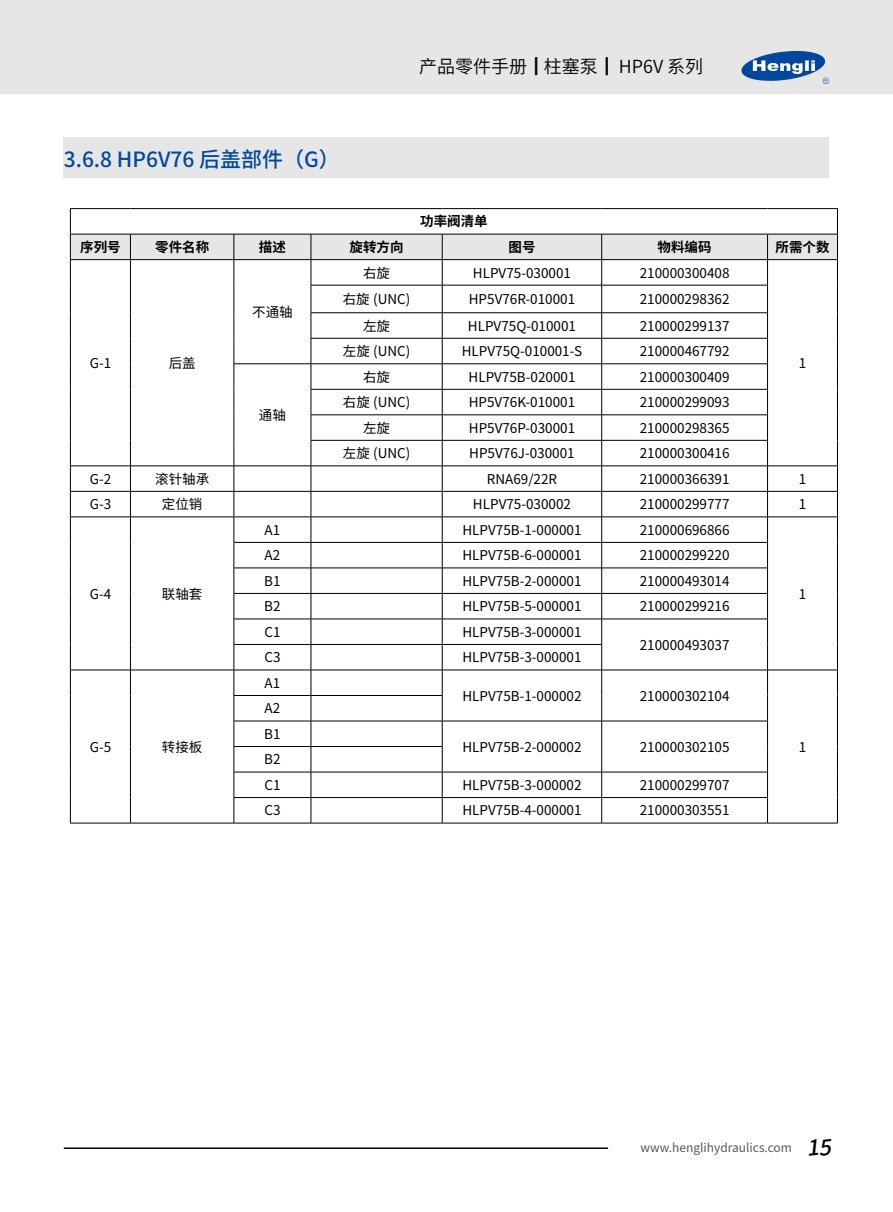
<style>
.page{position:relative;width:893px;height:1212px;background:#fff}
.page>*{position:absolute;margin:0;border:0;box-sizing:border-box;transform-origin:0 0}
.t1{font:500 21px "Noto Sans Hans";color:#00479d}
.t2{font:600 18px "Noto Sans Hans";color:#000}
.t3{font:13.5px/25.5px "Noto Sans Hans";color:#000}
.t4{font:700 13.5px "Noto Sans Hans";color:#000}
.t5{font:12px "Noto Sans Hans";color:#595757}
</style>
<div class="page">
<div style="left:0;top:0;width:893px;height:94px;background:#e6e6e6"></div>
<svg style="left:741px;top:51px;width:88px;height:33px"></svg>
<hr style="left:64px;top:1147px;width:544px;height:2px;background:#000">
<hr style="left:70px;top:208px;width:60px;height:1px;background:#000">
<hr style="left:130px;top:208px;width:104px;height:1px;background:#000">
<hr style="left:234px;top:208px;width:77px;height:1px;background:#000">
<hr style="left:311px;top:208px;width:131px;height:1px;background:#000">
<hr style="left:442px;top:208px;width:160px;height:1px;background:#000">
<hr style="left:602px;top:208px;width:165px;height:1px;background:#000">
<hr style="left:767px;top:208px;width:71px;height:1px;background:#000">
<hr style="left:70px;top:823px;width:60px;height:1px;background:#000">
<hr style="left:130px;top:823px;width:104px;height:1px;background:#000">
<hr style="left:234px;top:823px;width:77px;height:1px;background:#000">
<hr style="left:311px;top:823px;width:131px;height:1px;background:#000">
<hr style="left:442px;top:823px;width:160px;height:1px;background:#000">
<hr style="left:602px;top:823px;width:165px;height:1px;background:#000">
<hr style="left:767px;top:823px;width:71px;height:1px;background:#000">
<svg style="left:70px;top:209px;width:768px;height:614px"></svg>
<hr style="left:442px;top:259px;width:160px;height:1px;background:#000">
<hr style="left:602px;top:259px;width:165px;height:1px;background:#000">
<hr style="left:767px;top:259px;width:71px;height:1px;background:#000">
<div style="left:64px;top:137px;width:765px;height:40px;background:#e6e6e6"></div>
<h1 class="t1" style="left:64px;top:147px;width:278px">3.6.8 HP6V76 后盖部件（G）</h1>
<h2 class="t2" style="left:419px;top:56px;width:286px">产品零件手册 ▏柱塞泵 ▏HP6V 系列</h2>
<p class="t4" style="left:420px;top:214px;width:69px">功率阀清单</p>
<p class="t4" style="left:80px;top:239px;width:42px">序列号</p>
<p class="t4" style="left:155px;top:239px;width:55px">零件名称</p>
<p class="t4" style="left:259px;top:239px;width:28px">描述</p>
<p class="t4" style="left:350px;top:239px;width:55px">旋转方向</p>
<p class="t4" style="left:508px;top:239px;width:28px">图号</p>
<p class="t4" style="left:658px;top:239px;width:55px">物料编码</p>
<p class="t4" style="left:775px;top:239px;width:55px">所需个数</p>
<p class="t3" style="left:90px;top:350px;width:23px">G-1</p>
<p class="t3" style="left:169px;top:350px;width:28px">后盖</p>
<p class="t3" style="left:252px;top:299px;width:42px">不通轴</p>
<p class="t3" style="left:259px;top:402px;width:28px">通轴</p>
<p class="t3" style="left:363px;top:260px;width:29px">右旋</p>
<p class="t3" style="left:473px;top:260px;width:100px">HLPV75-030001</p>
<p class="t3" style="left:640px;top:260px;width:91px">210000300408</p>
<p class="t3" style="left:343px;top:287px;width:69px">右旋 (UNC)</p>
<p class="t3" style="left:469px;top:287px;width:108px">HP5V76R-010001</p>
<p class="t3" style="left:640px;top:287px;width:91px">210000298362</p>
<p class="t3" style="left:363px;top:313px;width:28px">左旋</p>
<p class="t3" style="left:468px;top:313px;width:110px">HLPV75Q-010001</p>
<p class="t3" style="left:640px;top:313px;width:91px">210000299137</p>
<p class="t3" style="left:343px;top:339px;width:69px">左旋 (UNC)</p>
<p class="t3" style="left:462px;top:339px;width:122px">HLPV75Q-010001-S</p>
<p class="t3" style="left:640px;top:339px;width:91px">210000467792</p>
<p class="t3" style="left:363px;top:364px;width:28px">右旋</p>
<p class="t3" style="left:469px;top:364px;width:108px">HLPV75B-020001</p>
<p class="t3" style="left:640px;top:364px;width:91px">210000300409</p>
<p class="t3" style="left:343px;top:390px;width:69px">右旋 (UNC)</p>
<p class="t3" style="left:469px;top:390px;width:108px">HP5V76K-010001</p>
<p class="t3" style="left:640px;top:390px;width:91px">210000299093</p>
<p class="t3" style="left:363px;top:415px;width:29px">左旋</p>
<p class="t3" style="left:469px;top:415px;width:108px">HP5V76P-030001</p>
<p class="t3" style="left:640px;top:415px;width:91px">210000298365</p>
<p class="t3" style="left:343px;top:441px;width:69px">左旋 (UNC)</p>
<p class="t3" style="left:469px;top:441px;width:107px">HP5V76J-030001</p>
<p class="t3" style="left:640px;top:441px;width:91px">210000300416</p>
<p class="t3" style="left:799px;top:350px;width:9px">1</p>
<p class="t3" style="left:90px;top:466px;width:23px">G-2</p>
<p class="t3" style="left:155px;top:466px;width:55px">滚针轴承</p>
<p class="t3" style="left:487px;top:466px;width:72px">RNA69/22R</p>
<p class="t3" style="left:640px;top:466px;width:91px">210000366391</p>
<p class="t3" style="left:799px;top:466px;width:9px">1</p>
<p class="t3" style="left:90px;top:492px;width:23px">G-3</p>
<p class="t3" style="left:162px;top:492px;width:42px">定位销</p>
<p class="t3" style="left:473px;top:492px;width:100px">HLPV75-030002</p>
<p class="t3" style="left:640px;top:492px;width:91px">210000299777</p>
<p class="t3" style="left:799px;top:492px;width:9px">1</p>
<p class="t3" style="left:90px;top:581px;width:23px">G-4</p>
<p class="t3" style="left:162px;top:581px;width:42px">联轴套</p>
<p class="t3" style="left:90px;top:734px;width:23px">G-5</p>
<p class="t3" style="left:162px;top:734px;width:42px">转接板</p>
<p class="t3" style="left:265px;top:517px;width:17px">A1</p>
<p class="t3" style="left:462px;top:517px;width:121px">HLPV75B-1-000001</p>
<p class="t3" style="left:640px;top:517px;width:91px">210000696866</p>
<p class="t3" style="left:265px;top:543px;width:17px">A2</p>
<p class="t3" style="left:462px;top:543px;width:121px">HLPV75B-6-000001</p>
<p class="t3" style="left:640px;top:543px;width:91px">210000299220</p>
<p class="t3" style="left:264px;top:568px;width:18px">B1</p>
<p class="t3" style="left:462px;top:568px;width:121px">HLPV75B-2-000001</p>
<p class="t3" style="left:640px;top:568px;width:91px">210000493014</p>
<p class="t3" style="left:264px;top:594px;width:18px">B2</p>
<p class="t3" style="left:462px;top:594px;width:121px">HLPV75B-5-000001</p>
<p class="t3" style="left:640px;top:594px;width:91px">210000299216</p>
<p class="t3" style="left:264px;top:619px;width:18px">C1</p>
<p class="t3" style="left:462px;top:619px;width:121px">HLPV75B-3-000001</p>
<p class="t3" style="left:640px;top:632px;width:91px">210000493037</p>
<p class="t3" style="left:264px;top:645px;width:18px">C3</p>
<p class="t3" style="left:462px;top:645px;width:121px">HLPV75B-3-000001</p>
<p class="t3" style="left:265px;top:670px;width:17px">A1</p>
<p class="t3" style="left:264px;top:696px;width:18px">A2<br>B1</p>
<p class="t3" style="left:264px;top:747px;width:18px">B2<br>C1</p>
<p class="t3" style="left:462px;top:683px;width:121px">HLPV75B-1-000002</p>
<p class="t3" style="left:640px;top:683px;width:91px">210000302104</p>
<p class="t3" style="left:462px;top:734px;width:121px">HLPV75B-2-000002</p>
<p class="t3" style="left:640px;top:734px;width:91px">210000302105</p>
<p class="t3" style="left:462px;top:772px;width:121px">HLPV75B-3-000002</p>
<p class="t3" style="left:640px;top:772px;width:91px">210000299707</p>
<p class="t3" style="left:264px;top:798px;width:18px">C3</p>
<p class="t3" style="left:462px;top:798px;width:121px">HLPV75B-4-000001</p>
<p class="t3" style="left:640px;top:798px;width:91px">210000303551</p>
<p class="t3" style="left:799px;top:581px;width:9px">1</p>
<p class="t3" style="left:799px;top:734px;width:9px">1</p>
<p class="t5" style="left:640px;top:1141px;width:153px">www.henglihydraulics.com</p>
</div>
